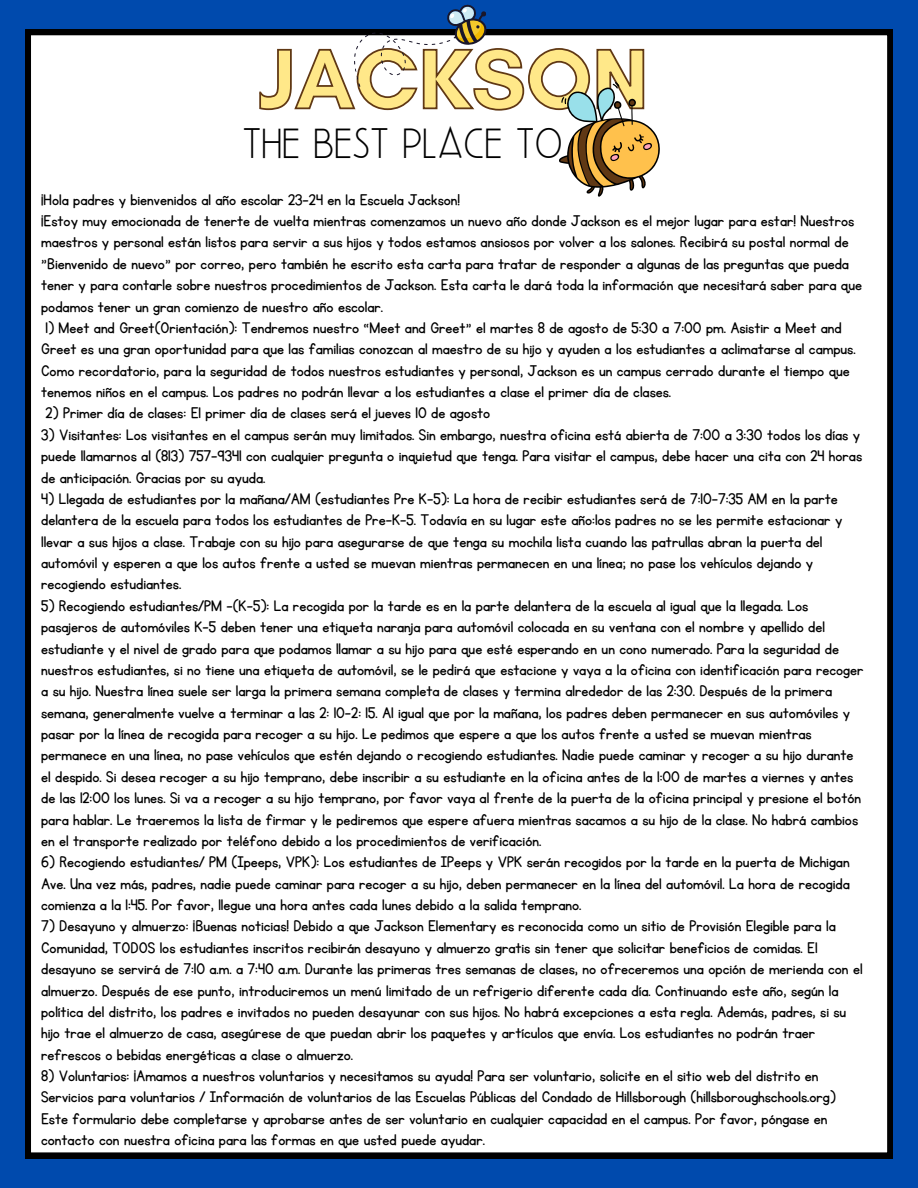
<style>
.page{position:relative;width:918px;height:1188px;background:#004aad}
.page>*{position:absolute;margin:0;border:0;box-sizing:border-box;transform-origin:0 0}
.t1{font:700 86.1px "Glacial Indifference";color:#ffe889}
.t2{font:44.85px "Beauty Salon Sans";color:#000}
.t3{font:18px/21.3px "KG Primary Penmanship";color:#000}
</style>
<div class="page">
<div style="left:25px;top:30px;width:868px;height:1128px;background:#fff"></div>
<svg style="left:258px;top:4px;width:406px;height:197px;background:#c8cdd2"></svg>
<p class="t1" style="left:258px;top:27px;width:392px">JACKSON</p>
<p class="t2" style="left:243px;top:119px;width:322px">THE BEST PLACE TO</p>
<p class="t3" style="left:41px;top:189px;width:420px">¡Hola padres y bienvenidos al año escolar 23-24 en la Escuela Jackson!</p>
<p class="t3" style="left:41px;top:211px;width:822px">¡Estoy muy emocionada de tenerte de vuelta mientras comenzamos un nuevo año donde Jackson es el mejor lugar para estar! Nuestros maestros y personal están listos para servir a sus hijos y todos estamos ansiosos por volver a los salones. Recibirá su postal normal de "Bienvenido de nuevo" por correo, pero también he escrito esta carta para tratar de responder a algunas de las preguntas que pueda tener y para contarle sobre nuestros procedimientos de Jackson. Esta carta le dará toda la información que necesitará saber para que podamos tener un gran comienzo de nuestro año escolar.</p>
<p class="t3" style="left:41px;top:318px;width:816px">1) Meet and Greet(Orientación): Tendremos nuestro “Meet and Greet” el martes 8 de agosto de 5:30 a 7:00 pm. Asistir a Meet and Greet es una gran oportunidad para que las familias conozcan al maestro de su hijo y ayuden a los estudiantes a aclimatarse al campus.<br>Como recordatorio, para la seguridad de todos nuestros estudiantes y personal, Jackson es un campus cerrado durante el tiempo que tenemos niños en el campus. Los padres no podrán llevar a los estudiantes a clase el primer día de clases.</p>
<p class="t3" style="left:46px;top:403px;width:446px">2) Primer día de clases: El primer día de clases será el jueves 10 de agosto</p>
<p class="t3" style="left:41px;top:424px;width:823px;text-align:justify">3) Visitantes: Los visitantes en el campus serán muy limitados. Sin embargo, nuestra oficina está abierta de 7:00 a 3:30 todos los días y puede llamarnos al (813) 757-9341 con cualquier pregunta o inquietud que tenga. Para visitar el campus, debe hacer una cita con 24 horas de anticipación. Gracias por su ayuda.</p>
<p class="t3" style="left:41px;top:489px;width:803px">4) Llegada de estudiantes por la mañana/AM (estudiantes Pre K-5): La hora de recibir estudiantes será de 7:10-7:35 AM en la parte delantera de la escuela para todos los estudiantes de Pre-K-5. Todavía en su lugar este año:los padres no se les permite estacionar y llevar a sus hijos a clase. Trabaje con su hijo para asegurarse de que tenga su mochila lista cuando las patrullas abran la puerta del automóvil y esperen a que los autos frente a usted se muevan mientras permanecen en una línea; no pase los vehículos dejando y recogiendo estudiantes.</p>
<p class="t3" style="left:41px;top:595px;width:824px">5) Recogiendo estudiantes/PM -(K-5): La recogida por la tarde es en la parte delantera de la escuela al igual que la llegada. Los pasajeros de automóviles K-5 deben tener una etiqueta naranja para automóvil colocada en su ventana con el nombre y apellido del estudiante y el nivel de grado para que podamos llamar a su hijo para que esté esperando en un cono numerado. Para la seguridad de nuestros estudiantes, si no tiene una etiqueta de automóvil, se le pedirá que estacione y vaya a la oficina con identificación para recoger a su hijo. Nuestra línea suele ser larga la primera semana completa de clases y termina alrededor de las 2:30. Después de la primera semana, generalmente vuelve a terminar a las 2: 10-2: 15. Al igual que por la mañana, los padres deben permanecer en sus automóviles y pasar por la línea de recogida para recoger a su hijo. Le pedimos que espere a que los autos frente a usted se muevan mientras permanece en una línea, no pase vehículos que estén dejando o recogiendo estudiantes. Nadie puede caminar y recoger a su hijo durante el despido. Si desea recoger a su hijo temprano, debe inscribir a su estudiante en la oficina antes de la 1:00 de martes a viernes y antes de las 12:00 los lunes. Si va a recoger a su hijo temprano, por favor vaya al frente de la puerta de la oficina principal y presione el botón para hablar. Le traeremos la lista de firmar y le pediremos que espere afuera mientras sacamos a su hijo de la clase. No habrá cambios en el transporte realizado por teléfono debido a los procedimientos de verificación.</p>
<p class="t3" style="left:41px;top:852px;width:810px;text-align:justify">6) Recogiendo estudiantes/ PM (Ipeeps, VPK): Los estudiantes de IPeeps y VPK serán recogidos por la tarde en la puerta de Michigan Ave. Una vez más, padres, nadie puede caminar para recoger a su hijo, deben permanecer en la línea del automóvil. La hora de recogida comienza a la 1:45. Por favor, llegue una hora antes cada lunes debido a la salida temprano.</p>
<p class="t3" style="left:41px;top:916px;width:823px">7) Desayuno y almuerzo: ¡Buenas noticias! Debido a que Jackson Elementary es reconocida como un sitio de Provisión Elegible para la Comunidad, TODOS los estudiantes inscritos recibirán desayuno y almuerzo gratis sin tener que solicitar beneficios de comidas. El desayuno se servirá de 7:10 a.m. a 7:40 a.m. Durante las primeras tres semanas de clases, no ofreceremos una opción de merienda con el almuerzo. Después de ese punto, introduciremos un menú limitado de un refrigerio diferente cada día. Continuando este año, según la política del distrito, los padres e invitados no pueden desayunar con sus hijos. No habrá excepciones a esta regla. Además, padres, si su hijo trae el almuerzo de casa, asegúrese de que puedan abrir los paquetes y artículos que envía. Los estudiantes no podrán traer refrescos o bebidas energéticas a clase o almuerzo.</p>
<p class="t3" style="left:41px;top:1066px;width:796px">8) Voluntarios: ¡Amamos a nuestros voluntarios y necesitamos su ayuda! Para ser voluntario, solicite en el sitio web del distrito en Servicios para voluntarios / Información de voluntarios de las Escuelas Públicas del Condado de Hillsborough (hillsboroughschools.org)<br>Este formulario debe completarse y aprobarse antes de ser voluntario en cualquier capacidad en el campus. Por favor, póngase en contacto con nuestra oficina para las formas en que usted puede ayudar.</p>
</div>
